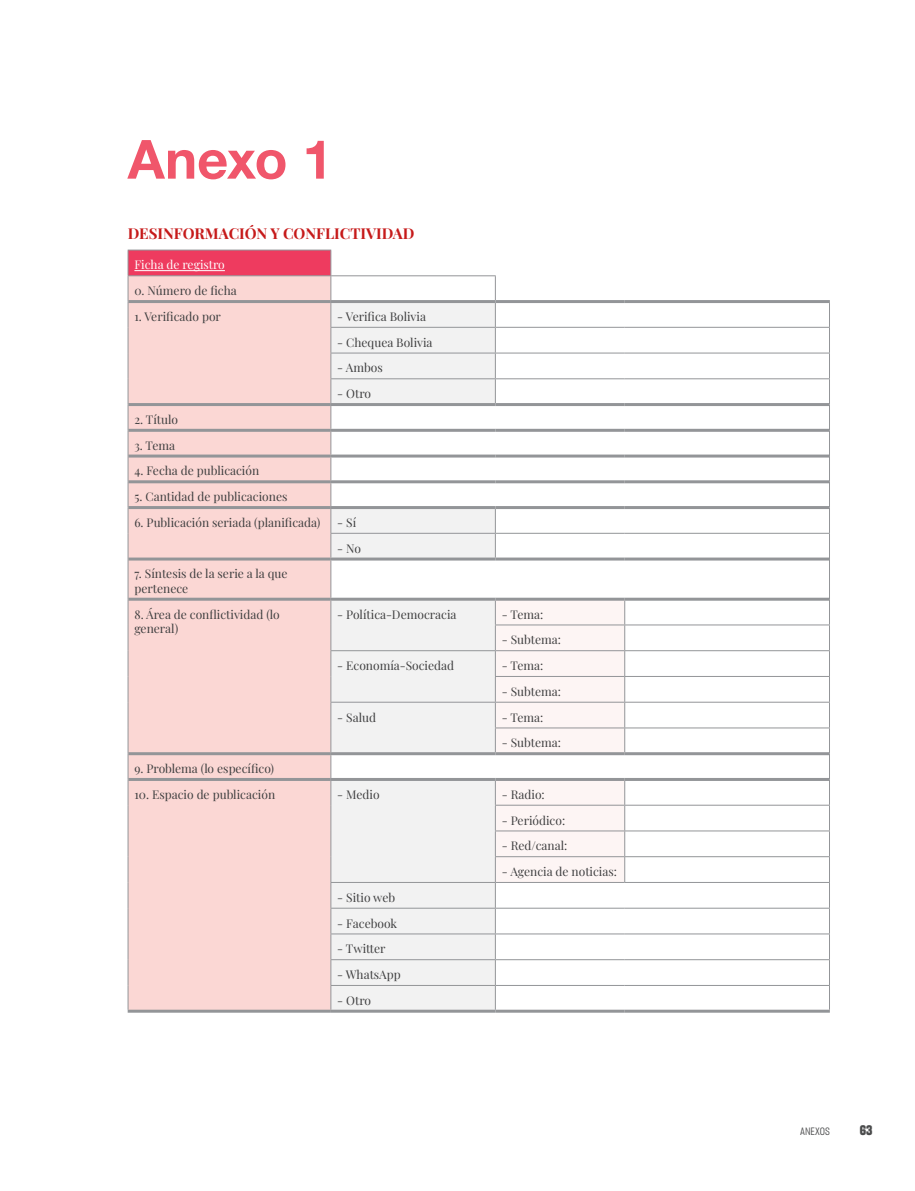
<style>
.page{position:relative;width:915px;height:1191px;background:#fff}
.page>*{position:absolute;margin:0;border:0;box-sizing:border-box;transform-origin:0 0}
.Heading_1{font:700 54px "Helvetica Neue LT Std";letter-spacing:-.01em;color:#f0566b}
.Body_copy{font:700 15px "Playfair Display";color:#c61a1a}
.t1{font:13.5px "Sharp Grotesk Bold 15";color:#4b4c4d}
.Body_Table{font:12px/14.4px "Playfair Display";color:#3e3e3f}
.Body_copy-2{font:12px "Playfair Display";color:#fff}
.t2{font:10.5px "Sharp Grotesk Book 15";color:#4b4c4d}
</style>
<div class="page">
<div style="left:128px;top:250px;width:203px;height:26px;background:#ee3b5f"></div>
<svg style="left:331px;top:250px;width:497px;height:311px"></svg>
<div style="left:129px;top:276px;width:201px;height:733px;background:#fbd7d4"></div>
<svg style="left:331px;top:303px;width:164px;height:706px;fill:#f2f2f2"></svg>
<svg style="left:331px;top:600px;width:497px;height:178px"></svg>
<hr style="left:128px;top:250px;width:203px;height:1px;background:#939598">
<hr style="left:128px;top:275px;width:203px;height:1px;background:#939598">
<hr style="left:331px;top:275px;width:164px;height:1px;background:#939598">
<hr style="left:330px;top:327px;width:165px;height:1px;background:#939598">
<hr style="left:495px;top:327px;width:129px;height:1px;background:#939598">
<hr style="left:624px;top:327px;width:205px;height:1px;background:#939598">
<hr style="left:330px;top:353px;width:165px;height:1px;background:#939598">
<hr style="left:495px;top:353px;width:129px;height:1px;background:#939598">
<hr style="left:624px;top:353px;width:205px;height:1px;background:#939598">
<hr style="left:330px;top:378px;width:165px;height:1px;background:#939598">
<hr style="left:495px;top:378px;width:129px;height:1px;background:#939598">
<svg style="left:495px;top:276px;width:1px;height:127px"></svg>
<hr style="left:624px;top:378px;width:205px;height:1px;background:#939598">
<svg style="left:128px;top:250px;width:1px;height:307px"></svg>
<hr style="left:330px;top:533px;width:165px;height:1px;background:#939598">
<svg style="left:330px;top:250px;width:1px;height:307px"></svg>
<hr style="left:495px;top:533px;width:129px;height:1px;background:#939598">
<svg style="left:495px;top:509px;width:1px;height:48px"></svg>
<hr style="left:624px;top:533px;width:205px;height:1px;background:#939598">
<svg style="left:828px;top:326px;width:1px;height:233px"></svg>
<hr style="left:128px;top:559px;width:1px;height:40px;background:#939598">
<hr style="left:330px;top:560px;width:1px;height:37px;background:#939598">
<hr style="left:828px;top:559px;width:1px;height:40px;background:#939598">
<hr style="left:624px;top:624px;width:205px;height:1px;background:#939598">
<hr style="left:330px;top:650px;width:165px;height:1px;background:#939598">
<hr style="left:624px;top:650px;width:205px;height:1px;background:#939598">
<hr style="left:624px;top:676px;width:205px;height:1px;background:#939598">
<hr style="left:330px;top:702px;width:165px;height:1px;background:#939598">
<hr style="left:624px;top:702px;width:205px;height:1px;background:#939598">
<hr style="left:624px;top:727px;width:205px;height:1px;background:#939598">
<hr style="left:624px;top:805px;width:205px;height:1px;background:#939598">
<hr style="left:624px;top:830px;width:205px;height:1px;background:#939598">
<hr style="left:624px;top:856px;width:205px;height:1px;background:#939598">
<hr style="left:330px;top:882px;width:165px;height:1px;background:#939598">
<hr style="left:624px;top:882px;width:205px;height:1px;background:#939598">
<hr style="left:330px;top:907px;width:165px;height:1px;background:#939598">
<hr style="left:624px;top:907px;width:205px;height:1px;background:#939598">
<hr style="left:330px;top:933px;width:165px;height:1px;background:#939598">
<hr style="left:624px;top:933px;width:205px;height:1px;background:#939598">
<hr style="left:330px;top:959px;width:165px;height:1px;background:#939598">
<hr style="left:624px;top:959px;width:205px;height:1px;background:#939598">
<svg style="left:128px;top:600px;width:1px;height:409px"></svg>
<hr style="left:330px;top:985px;width:165px;height:1px;background:#939598">
<svg style="left:330px;top:600px;width:1px;height:409px"></svg>
<svg style="left:495px;top:600px;width:130px;height:409px"></svg>
<hr style="left:624px;top:985px;width:205px;height:1px;background:#939598">
<svg style="left:828px;top:599px;width:1px;height:362px"></svg>
<hr style="left:128px;top:1009px;width:203px;height:3px;background:#939598">
<hr style="left:331px;top:1009px;width:164px;height:3px;background:#939598">
<hr style="left:495px;top:1009px;width:129px;height:3px;background:#939598">
<hr style="left:624px;top:1009px;width:205px;height:3px;background:#939598">
<hr style="left:128px;top:300px;width:203px;height:3px;background:#939598">
<hr style="left:331px;top:300px;width:164px;height:3px;background:#939598">
<hr style="left:495px;top:300px;width:129px;height:3px;background:#939598">
<hr style="left:624px;top:300px;width:205px;height:3px;background:#939598">
<hr style="left:128px;top:403px;width:203px;height:3px;background:#939598">
<hr style="left:331px;top:403px;width:164px;height:3px;background:#939598">
<hr style="left:495px;top:403px;width:129px;height:3px;background:#939598">
<hr style="left:624px;top:403px;width:204px;height:3px;background:#939598">
<hr style="left:128px;top:429px;width:203px;height:3px;background:#939598">
<hr style="left:331px;top:429px;width:164px;height:3px;background:#939598">
<hr style="left:495px;top:429px;width:129px;height:3px;background:#939598">
<hr style="left:624px;top:429px;width:204px;height:3px;background:#939598">
<hr style="left:128px;top:454px;width:203px;height:3px;background:#939598">
<hr style="left:331px;top:454px;width:164px;height:3px;background:#939598">
<hr style="left:495px;top:454px;width:129px;height:3px;background:#939598">
<hr style="left:624px;top:454px;width:204px;height:3px;background:#939598">
<hr style="left:128px;top:480px;width:203px;height:3px;background:#939598">
<hr style="left:331px;top:480px;width:164px;height:3px;background:#939598">
<hr style="left:495px;top:480px;width:129px;height:3px;background:#939598">
<hr style="left:624px;top:480px;width:204px;height:3px;background:#939598">
<hr style="left:128px;top:506px;width:203px;height:3px;background:#939598">
<hr style="left:331px;top:506px;width:164px;height:3px;background:#939598">
<hr style="left:495px;top:506px;width:129px;height:3px;background:#939598">
<hr style="left:624px;top:506px;width:204px;height:3px;background:#939598">
<hr style="left:128px;top:557px;width:203px;height:3px;background:#939598">
<hr style="left:331px;top:557px;width:164px;height:3px;background:#939598">
<hr style="left:495px;top:557px;width:129px;height:3px;background:#939598">
<hr style="left:624px;top:557px;width:204px;height:3px;background:#939598">
<hr style="left:128px;top:597px;width:203px;height:3px;background:#939598">
<hr style="left:331px;top:597px;width:164px;height:3px;background:#939598">
<hr style="left:495px;top:597px;width:129px;height:3px;background:#939598">
<hr style="left:624px;top:597px;width:204px;height:3px;background:#939598">
<hr style="left:128px;top:752px;width:203px;height:3px;background:#939598">
<hr style="left:331px;top:752px;width:164px;height:3px;background:#939598">
<hr style="left:495px;top:752px;width:129px;height:3px;background:#939598">
<hr style="left:624px;top:752px;width:204px;height:3px;background:#939598">
<hr style="left:128px;top:778px;width:203px;height:3px;background:#939598">
<hr style="left:331px;top:778px;width:164px;height:3px;background:#939598">
<hr style="left:495px;top:778px;width:129px;height:3px;background:#939598">
<hr style="left:624px;top:778px;width:204px;height:3px;background:#939598">
<hr style="left:134px;top:270px;width:91px;height:1px;background:#fff">
<p class="Heading_1" style="left:128px;top:126px;width:206px">Anexo 1</p>
<p class="Body_copy" style="left:128px;top:222px;width:288px">DESINFORMACIÓN Y CONFLICTIVIDAD</p>
<p class="Body_copy-2" style="left:134px;top:255px;width:92px">Ficha de registro</p>
<p class="Body_Table" style="left:134px;top:282px;width:104px">0. Número de ficha</p>
<p class="Body_Table" style="left:134px;top:308px;width:88px">1. Verificado por</p>
<p class="Body_Table" style="left:337px;top:308px;width:90px">- Verifica Bolivia</p>
<p class="Body_Table" style="left:337px;top:334px;width:97px">- Chequea Bolivia</p>
<p class="Body_Table" style="left:337px;top:360px;width:47px">- Ambos</p>
<p class="Body_Table" style="left:337px;top:385px;width:35px">- Otro</p>
<p class="Body_Table" style="left:134px;top:411px;width:45px">2. Título</p>
<p class="Body_Table" style="left:134px;top:437px;width:42px">3. Tema</p>
<p class="Body_Table" style="left:134px;top:463px;width:126px">4. Fecha de publicación</p>
<p class="Body_Table" style="left:134px;top:488px;width:154px">5. Cantidad de publicaciones</p>
<p class="Body_Table" style="left:134px;top:514px;width:187px">6. Publicación seriada (planificada)</p>
<p class="Body_Table" style="left:337px;top:514px;width:20px">- Sí</p>
<p class="Body_Table" style="left:337px;top:540px;width:25px">- No</p>
<p class="Body_Table" style="left:134px;top:566px;width:154px">7. Síntesis de la serie a la que pertenece</p>
<p class="Body_Table" style="left:134px;top:606px;width:147px">8. Área de conflictividad (lo general)</p>
<p class="Body_Table" style="left:337px;top:606px;width:121px">- Política-Democracia</p>
<p class="Body_Table" style="left:501px;top:606px;width:43px">- Tema:</p>
<p class="Body_Table" style="left:501px;top:631px;width:61px">- Subtema:</p>
<p class="Body_Table" style="left:337px;top:657px;width:118px">- Economía-Sociedad</p>
<p class="Body_Table" style="left:501px;top:657px;width:43px">- Tema:</p>
<p class="Body_Table" style="left:501px;top:683px;width:61px">- Subtema:</p>
<p class="Body_Table" style="left:337px;top:709px;width:40px">- Salud</p>
<p class="Body_Table" style="left:501px;top:709px;width:43px">- Tema:</p>
<p class="Body_Table" style="left:501px;top:734px;width:61px">- Subtema:</p>
<p class="Body_Table" style="left:134px;top:760px;width:141px">9. Problema (lo específico)</p>
<p class="Body_Table" style="left:134px;top:786px;width:142px">10. Espacio de publicación</p>
<p class="Body_Table" style="left:337px;top:786px;width:44px">- Medio</p>
<p class="Body_Table" style="left:501px;top:786px;width:44px">- Radio:</p>
<p class="Body_Table" style="left:501px;top:812px;width:65px">- Periódico:</p>
<p class="Body_Table" style="left:501px;top:837px;width:67px">- Red/canal:</p>
<p class="Body_Table" style="left:501px;top:863px;width:117px">- Agencia de noticias:</p>
<p class="Body_Table" style="left:337px;top:889px;width:59px">- Sitio web</p>
<p class="Body_Table" style="left:337px;top:915px;width:61px">- Facebook</p>
<p class="Body_Table" style="left:337px;top:940px;width:50px">- Twitter</p>
<p class="Body_Table" style="left:337px;top:966px;width:65px">- WhatsApp</p>
<p class="Body_Table" style="left:337px;top:992px;width:35px">- Otro</p>
<p class="t2" style="left:799px;top:1124px;width:31px">ANEXOS</p>
<p class="t1" style="left:859px;top:1121px;width:14px">63</p>
</div>
